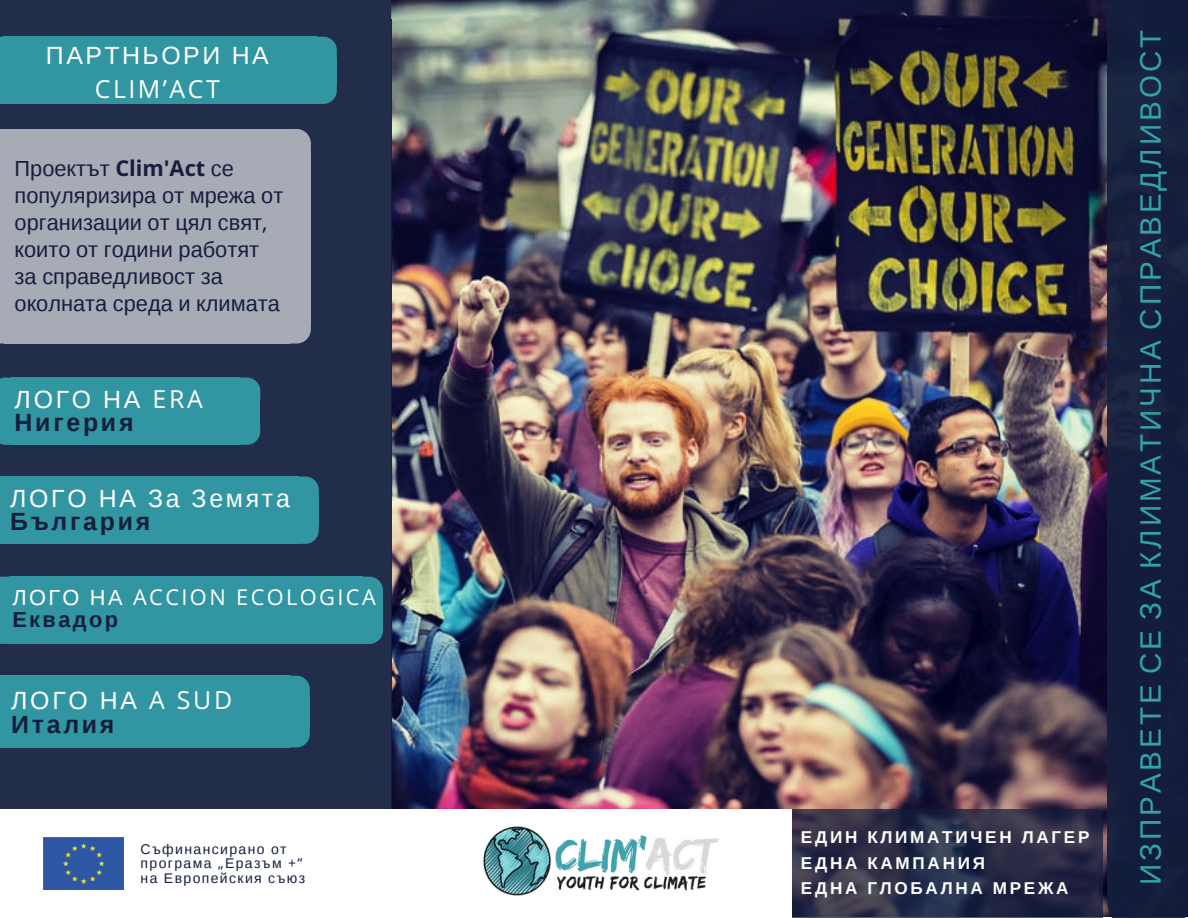
<style>
.page{position:relative;width:1188px;height:918px;background:#fff}
.page>*{position:absolute;margin:0;border:0;box-sizing:border-box;transform-origin:0 0}
.t1{font:29.55px "Liberation Sans";letter-spacing:.1em;color:#33a2ab}
.t2{font:24.9px/23.7px "Liberation Sans";letter-spacing:.11em;color:#fff}
.t3{font:700 24.9px/23.7px "Liberation Sans";letter-spacing:.11em;color:#141f3d}
.t4{font:24.9px "Open Sans";letter-spacing:.1em;color:#fff}
.t5{font:21.75px/27px "Liberation Sans";color:#141f3d}
.t6{font:21.75px "Open Sans";letter-spacing:.11em;color:#fff}
.t7{font:700 21.75px "Liberation Sans";letter-spacing:.11em;color:#141f3d}
.t8{font:700 17.1px/25.8px "Liberation Sans";letter-spacing:.16em;color:#fff}
.t9{font:13.95px/14.7px "Liberation Sans";letter-spacing:.1em;color:#141f3d}
.s1{font-family:"Open Sans";font-weight:700}
.s2{font-family:"Open Sans"}
.s3{font-weight:400;color:#fff}
.s4{font-family:"Open Sans";font-weight:400;color:#fff}
.s5{font-family:"Liberation Sans"}
.s6{font-weight:700;color:#141f3d}
</style>
<div class="page">
<img style="left:391px;top:0;width:716px;height:917px">
<svg style="left:1093px;top:809px;width:9px;height:10px"></svg>
<svg style="left:1093px;top:819px;width:9px;height:99px"></svg>
<svg style="left:796px;top:819px;width:297px;height:99px"></svg>
<svg style="left:796px;top:809px;width:297px;height:10px"></svg>
<svg style="left:792px;top:809px;width:4px;height:10px"></svg>
<svg style="left:792px;top:819px;width:4px;height:99px"></svg>
<div style="left:1147px;top:18px;width:41px;height:874px;background:#141f3d"></div>
<svg style="left:1107px;top:0;width:81px;height:18px"></svg>
<div style="left:1107px;top:18px;width:43px;height:874px;background:#141f3d"></div>
<div style="left:1107px;top:892px;width:81px;height:26px;background:#131d3b"></div>
<svg style="left:347px;top:0;width:44px;height:19px"></svg>
<div style="left:346px;top:19px;width:45px;height:899px;background:#222d49"></div>
<div style="left:24px;top:19px;width:323px;height:899px;background:#222d49"></div>
<div style="left:24px;top:0;width:323px;height:20px;background:#222d49"></div>
<svg style="left:0;top:0;width:24px;height:19px"></svg>
<div style="left:0;top:19px;width:25px;height:899px;background:#222d49"></div>
<svg style="left:317px;top:37px;width:20px;height:21px"></svg>
<div style="left:316px;top:58px;width:21px;height:27px;background:#3196a1"></div>
<div style="left:3px;top:58px;width:314px;height:27px;background:#3196a1"></div>
<div style="left:3px;top:37px;width:314px;height:22px;background:#3196a1"></div>
<svg style="left:0;top:37px;width:3px;height:21px"></svg>
<hr style="left:0;top:58px;width:4px;height:27px;background:#3196a1">
<div style="left:3px;top:84px;width:314px;height:20px;background:#3196a1"></div>
<svg style="left:0;top:85px;width:3px;height:19px"></svg>
<svg style="left:317px;top:85px;width:20px;height:19px"></svg>
<svg style="left:240px;top:378px;width:20px;height:21px"></svg>
<div style="left:239px;top:399px;width:21px;height:27px;background:#3196a1"></div>
<div style="left:12px;top:399px;width:228px;height:27px;background:#3196a1"></div>
<div style="left:12px;top:378px;width:228px;height:22px;background:#3196a1"></div>
<svg style="left:0;top:378px;width:12px;height:21px"></svg>
<div style="left:0;top:399px;width:13px;height:27px;background:#3196a1"></div>
<div style="left:12px;top:425px;width:228px;height:20px;background:#3196a1"></div>
<svg style="left:0;top:426px;width:12px;height:19px"></svg>
<svg style="left:240px;top:426px;width:20px;height:19px"></svg>
<svg style="left:299px;top:477px;width:20px;height:21px"></svg>
<div style="left:298px;top:498px;width:21px;height:27px;background:#3196a1"></div>
<div style="left:0;top:498px;width:299px;height:27px;background:#3196a1"></div>
<div style="left:0;top:477px;width:299px;height:22px;background:#3196a1"></div>
<div style="left:0;top:524px;width:299px;height:20px;background:#3196a1"></div>
<svg style="left:299px;top:525px;width:20px;height:19px"></svg>
<svg style="left:363px;top:577px;width:20px;height:21px"></svg>
<div style="left:362px;top:598px;width:21px;height:27px;background:#3196a1"></div>
<div style="left:10px;top:598px;width:353px;height:27px;background:#3196a1"></div>
<div style="left:10px;top:577px;width:353px;height:22px;background:#3196a1"></div>
<svg style="left:0;top:577px;width:10px;height:21px"></svg>
<div style="left:0;top:598px;width:10px;height:27px;background:#3196a1"></div>
<div style="left:10px;top:624px;width:353px;height:20px;background:#3196a1"></div>
<svg style="left:0;top:625px;width:10px;height:19px"></svg>
<svg style="left:363px;top:625px;width:20px;height:19px"></svg>
<svg style="left:290px;top:676px;width:20px;height:21px"></svg>
<div style="left:289px;top:697px;width:21px;height:32px;background:#3196a1"></div>
<div style="left:0;top:697px;width:290px;height:32px;background:#3196a1"></div>
<div style="left:0;top:676px;width:290px;height:22px;background:#3196a1"></div>
<div style="left:0;top:728px;width:290px;height:19px;background:#3196a1"></div>
<svg style="left:290px;top:729px;width:20px;height:18px"></svg>
<svg style="left:289px;top:129px;width:22px;height:23px"></svg>
<div style="left:289px;top:152px;width:22px;height:171px;background:#a6abb6"></div>
<div style="left:4px;top:152px;width:285px;height:171px;background:#a6abb6"></div>
<div style="left:4px;top:129px;width:285px;height:24px;background:#a6abb6"></div>
<svg style="left:0;top:129px;width:4px;height:23px"></svg>
<div style="left:0;top:152px;width:5px;height:171px;background:#a6abb6"></div>
<div style="left:4px;top:323px;width:285px;height:21px;background:#a6abb6"></div>
<svg style="left:0;top:323px;width:4px;height:21px"></svg>
<svg style="left:289px;top:323px;width:22px;height:21px"></svg>
<div style="left:0;top:809px;width:792px;height:109px;background:#fff"></div>
<img style="left:483px;top:826px;width:236px;height:70px">
<img style="left:44px;top:837px;width:80px;height:53px">
<p class="t2" style="left:46px;top:44px;width:224px">ПАРТНЬОРИ НА</p>
<p class="t4" style="left:95px;top:71px;width:126px">CLIM’ACT</p>
<p class="t5" style="left:15px;top:155px;width:270px">Проектът <span class="s1">Clim'Act</span> се популяризира от мрежа от организации от цял свят<span class="s2">, </span>които от години работят за справедливост за околната среда и климата</p>
<p class="t3" style="left:15px;top:387px;width:190px"><span class="s3">ЛОГО НА</span> <span class="s4">ERA<br></span>Нигерия</p>
<p class="t2" style="left:10px;top:486px;width:281px">ЛОГО НА За Земята</p>
<p class="t3" style="left:10px;top:510px;width:142px">България</p>
<p class="t6" style="left:12px;top:582px;width:365px"><span class="s5">ЛОГО НА</span> ACCION ECOLOGICA</p>
<p class="t7" style="left:12px;top:607px;width:107px">Еквадор</p>
<p class="t2" style="left:11px;top:689px;width:222px">ЛОГО НА <span class="s2">A SUD<br></span><span class="s6">Италия</span></p>
<p class="t9" style="left:141px;top:841px;width:166px">Съфинансирано от програма <span class="s2">„</span>Еразъм <span class="s2">+“ </span>на Европейския съюз</p>
<p class="t8" style="left:801px;top:824px;width:290px">ЕДИН КЛИМАТИЧЕН ЛАГЕР<br>ЕДНА КАМПАНИЯ<br>ЕДНА ГЛОБАЛНА МРЕЖА</p>
<h1 class="t1" style="left:1134px;top:885px;width:857px;rotate:-90deg">ИЗПРАВЕТЕ СЕ ЗА КЛИМАТИЧНА СПРАВЕДЛИВОСТ</h1>
</div>
